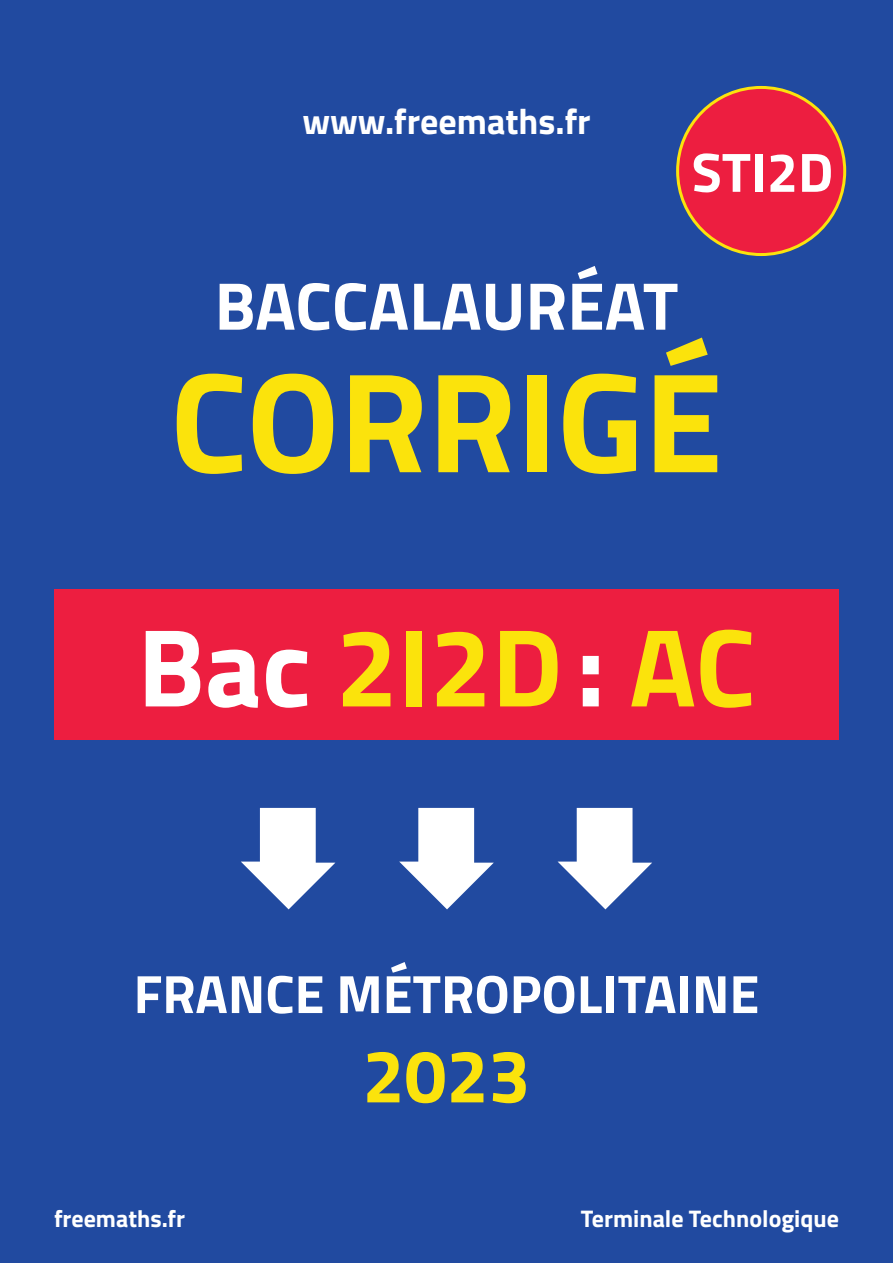
<style>
.page{position:relative;width:893px;height:1263px;background:#214aa0}
.page>*{position:absolute;margin:0;border:0;box-sizing:border-box;transform-origin:0 0}
.t1{font:700 142.5px "Titillium";color:#fbe30c}
.t2{font:700 111px "Titillium";color:#fbe30c}
.t3{font:700 75px "Titillium";color:#fbe30c}
.t4{font:700 67.5px "Titillium";color:#fff}
.t5{font:700 55.5px "Titillium";color:#fff}
.t6{font:700 54px "Titillium";color:#fff}
.t7{font:700 36px "Titillium";color:#fff}
.t8{font:700 24px "Titillium";color:#fff}
.s1{color:#fff}
</style>
<div class="page">
<svg style="left:241px;top:808px;width:94px;height:101px"></svg>
<svg style="left:399px;top:808px;width:95px;height:101px"></svg>
<svg style="left:558px;top:808px;width:94px;height:101px"></svg>
<div style="left:54px;top:589px;width:785px;height:151px;background:#ed1e40"></div>
<div style="left:678px;top:87px;width:167px;height:168px;background:#ed1e40;border-radius:50%"></div>
<h3 class="t7" style="left:302px;top:94px;width:290px">www.freemaths.fr</h3>
<h3 class="t5" style="left:692px;top:130px;width:143px">STI2D</h3>
<h3 class="t4" style="left:215px;top:254px;width:465px">BACCALAURÉAT</h3>
<h1 class="t1" style="left:170px;top:313px;width:554px">CORRIGÉ</h1>
<h2 class="t2" style="left:137px;top:583px;width:619px"><span class="s1">Bac</span> 2I2D<span class="s1">:</span> AC</h2>
<p class="t6" style="left:134px;top:953px;width:627px">FRANCE MÉTROPOLITAINE</p>
<h3 class="t3" style="left:362px;top:1019px;width:169px">2023</h3>
<p class="t8" style="left:54px;top:1200px;width:133px">freemaths.fr</p>
<p class="t8" style="left:581px;top:1200px;width:260px">Terminale Technologique</p>
</div>
